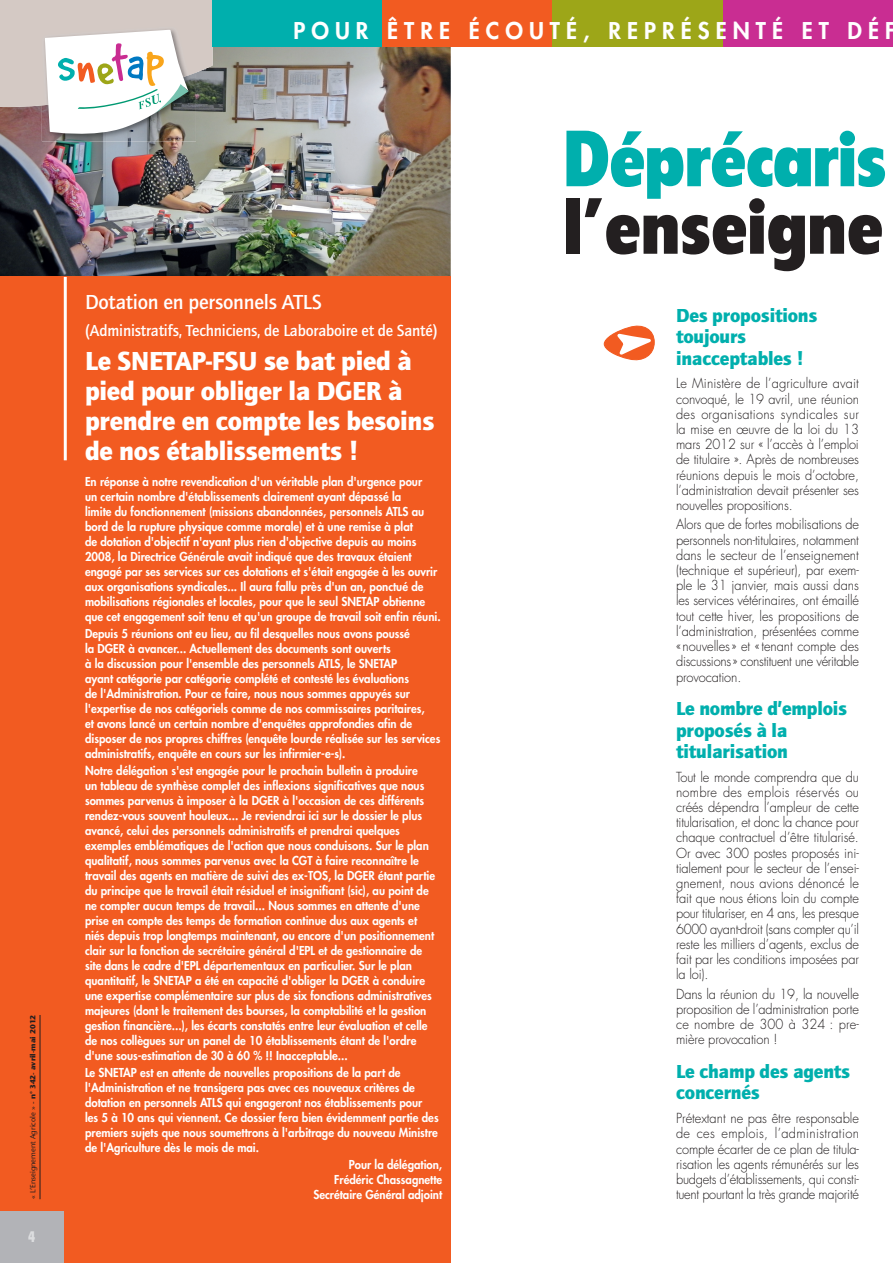
<style>
.page{position:relative;width:893px;height:1263px;background:#fff}
.page>*{position:absolute;margin:0;border:0;box-sizing:border-box;transform-origin:0 0}
.t1{font:900 condensed 78px "Flyer";letter-spacing:-.005em;color:#00afad}
.t2{font:900 condensed 78px "Flyer";color:#231f20}
.t3{font:900 27px/30px "Quay Itc T";letter-spacing:-.01em;color:#fff}
.t4{font:800 22.5px "Futura";letter-spacing:.27em;color:#fff}
.t5{font:700 21px "Quay Itc T";letter-spacing:-.01em;color:#fff}
.t6{font:900 19.5px/21.1px "Quay Itc T";letter-spacing:-.01em;color:#00afad}
.t7{font:700 16.5px "Quay Itc T";letter-spacing:-.01em;color:#fff}
.t8{font:900 condensed 15px "Flyer";color:#dcdddf;scale:.9 1}
.t9{font:300 13.5px/15.1px "Futura";letter-spacing:-.01em;color:#231f20;text-align:justify;scale:.95 1}
.t10{font:800 12px/15px "Futura";color:#fff;scale:.95 1}
.t11{font:7.5px "Stone Sans";color:#231f20}
.s1{font-weight:700}
</style>
<div class="page">
<img style="left:0;top:47px;width:451px;height:230px">
<div style="left:0;top:277px;width:451px;height:986px;background:#f25b21"></div>
<div style="left:723px;top:0;width:170px;height:47px;background:#c92d92"></div>
<div style="left:213px;top:0;width:170px;height:47px;background:#00afad"></div>
<div style="left:383px;top:0;width:170px;height:47px;background:#f25b21"></div>
<div style="left:553px;top:0;width:170px;height:47px;background:#9da618"></div>
<img style="left:42px;top:138px;width:154px;height:3px">
<svg style="left:0;top:0;width:213px;height:138px"></svg>
<div style="left:0;top:1212px;width:64px;height:51px;background:#b2b3b7"></div>
<hr style="left:40px;top:1015px;width:1px;height:184px;background:#231f20">
<svg style="left:603px;top:325px;width:52px;height:36px"></svg>
<hr style="left:64px;top:277px;width:3px;height:183px;background:#fff">
<p class="t11" style="left:30px;top:1199px;width:186px;rotate:-90deg">« L’Enseignement Agricole » - <span class="s1">n° 342- avril-mai 2012</span></p>
<p class="t8" style="left:29px;top:1231px;width:9px">4</p>
<h3 class="t4" style="left:293px;top:20px;width:604px">POUR ÊTRE ÉCOUTÉ, REPRÉSENTÉ ET DÉF</h3>
<h3 class="t5" style="left:85px;top:293px;width:238px">Dotation en personnels ATLS</h3>
<h3 class="t7" style="left:85px;top:324px;width:354px">(Administratifs, Techniciens, de Laboraboire et de Santé)</h3>
<h2 class="t3" style="left:85px;top:348px;width:351px">Le SNETAP-FSU se bat pied à pied pour obliger la DGER à prendre en compte les besoins de nos établissements !</h2>
<p class="t10" style="left:85px;top:475px;width:376px">En réponse à notre revendication d'un véritable plan d'urgence pour<br>un certain nombre d'établissements clairement ayant dépassé la<br>limite du fonctionnement (missions abandonnées, personnels ATLS au bord de la rupture physique comme morale) et à une remise à plat<br>de dotation d'objectif n'ayant plus rien d'objective depuis au moins 2008, la Directrice Générale avait indiqué que des travaux étaient engagé par ses services sur ces dotations et s'était engagée à les ouvrir aux organisations syndicales... Il aura fallu près d'un an, ponctué de mobilisations régionales et locales, pour que le seul SNETAP obtienne que cet engagement soit tenu et qu'un groupe de travail soit enfin réuni.</p>
<p class="t10" style="left:85px;top:627px;width:375px">Depuis 5 réunions ont eu lieu, au fil desquelles nous avons poussé<br>la DGER à avancer... Actuellement des documents sont ouverts<br>à la discussion pour l'ensemble des personnels ATLS, le SNETAP<br>ayant catégorie par catégorie complété et contesté les évaluations<br>de l'Administration. Pour ce faire, nous nous sommes appuyés sur l'expertise de nos catégoriels comme de nos commissaires paritaires,<br>et avons lancé un certain nombre d'enquêtes approfondies afin de disposer de nos propres chiffres (enquête lourde réalisée sur les services administratifs, enquête en cours sur les infirmier-e-s).</p>
<p class="t10" style="left:85px;top:764px;width:370px">Notre délégation s'est engagée pour le prochain bulletin à produire<br>un tableau de synthèse complet des inflexions significatives que nous sommes parvenus à imposer à la DGER à l'occasion de ces différents rendez-vous souvent houleux... Je reviendrai ici sur le dossier le plus avancé, celui des personnels administratifs et prendrai quelques exemples emblématiques de l'action que nous conduisons. Sur le plan qualitatif, nous sommes parvenus avec la CGT à faire reconnaître le travail des agents en matière de suivi des ex-TOS, la DGER étant partie du principe que le travail était résiduel et insignifiant (sic), au point de ne compter aucun temps de travail... Nous sommes en attente d'une prise en compte des temps de formation continue dus aux agents et niés depuis trop longtemps maintenant, ou encore d'un positionnement clair sur la fonction de secrétaire général d'EPL et de gestionnaire de site dans le cadre d'EPL départementaux en particulier. Sur le plan quantitatif, le SNETAP a été en capacité d'obliger la DGER à conduire une expertise complémentaire sur plus de six fonctions administratives majeures (dont le traitement des bourses, la comptabilité et la gestion gestion financière...), les écarts constatés entre leur évaluation et celle de nos collègues sur un panel de 10 établissements étant de l'ordre d'une sous-estimation de 30 à 60 % !! Inacceptable...</p>
<p class="t10" style="left:85px;top:1066px;width:374px">Le SNETAP est en attente de nouvelles propositions de la part de l'Administration et ne transigera pas avec ces nouveaux critères de dotation en personnels ATLS qui engageront nos établissements pour<br>les 5 à 10 ans qui viennent. Ce dossier fera bien évidemment partie des premiers sujets que nous soumettrons à l'arbitrage du nouveau Ministre de l'Agriculture dès le mois de mai.</p>
<p class="t10" style="left:313px;top:1158px;width:137px;text-align:right">Pour la délégation,<br>Frédéric Chassagnette<br>Secrétaire Général adjoint</p>
<h1 class="t1" style="left:563px;top:131px;width:325px">Déprécaris</h1>
<h1 class="t2" style="left:563px;top:198px;width:321px">l’enseigne</h1>
<h3 class="t6" style="left:676px;top:307px;width:143px">Des propositions toujours inacceptables !</h3>
<p class="t9" style="left:676px;top:377px;width:194px">Le Ministère de l’agriculture avait convoqué, le 19 avril, une réunion des organisations syndicales sur la mise en œuvre de la loi du 13 mars 2012 sur « l’accès à l’emploi de titulaire ». Après de nombreuses réunions depuis le mois d’octobre, l’administration devait présenter ses nouvelles propositions.</p>
<p class="t9" style="left:676px;top:518px;width:194px">Alors que de fortes mobilisations de personnels non-titulaires, notamment dans le secteur de l’enseignement (technique et supérieur), par exem&shy;ple le 31 janvier, mais aussi dans les services vétérinaires, ont émaillé tout cette hiver, les propositions de l’administration, présentées comme « nouvelles » et « tenant compte des discussions » constituent une véritable provocation.</p>
<h3 class="t6" style="left:676px;top:700px;width:173px">Le nombre d’emplois proposés à la titularisation</h3>
<p class="t9" style="left:676px;top:770px;width:194px">Tout le monde comprendra que du nombre des emplois réservés ou créés dépendra l’ampleur de cette titularisation, et donc la chance pour chaque contractuel d’être titularisé.<br>Or avec 300 postes proposés ini&shy;tialement pour le secteur de l’ensei&shy;gnement, nous avions dénoncé le fait que nous étions loin du compte pour titulariser, en 4 ans, les presque 6000 ayant-droit (sans compter qu’il reste les milliers d’agents, exclus de fait par les conditions imposées par la loi).</p>
<p class="t9" style="left:676px;top:987px;width:194px">Dans la réunion du 19, la nouvelle proposition de l’administration porte ce nombre de 300 à 324 : pre&shy;mière provocation !</p>
<h3 class="t6" style="left:676px;top:1063px;width:176px">Le champ des agents concernés</h3>
<p class="t9" style="left:676px;top:1112px;width:194px">Prétextant ne pas être responsable de ces emplois, l’administration compte écarter de ce plan de titula&shy;risation les agents rémunérés sur les budgets d’établissements, qui consti&shy;tuent pourtant la très grande majorité</p>
</div>
